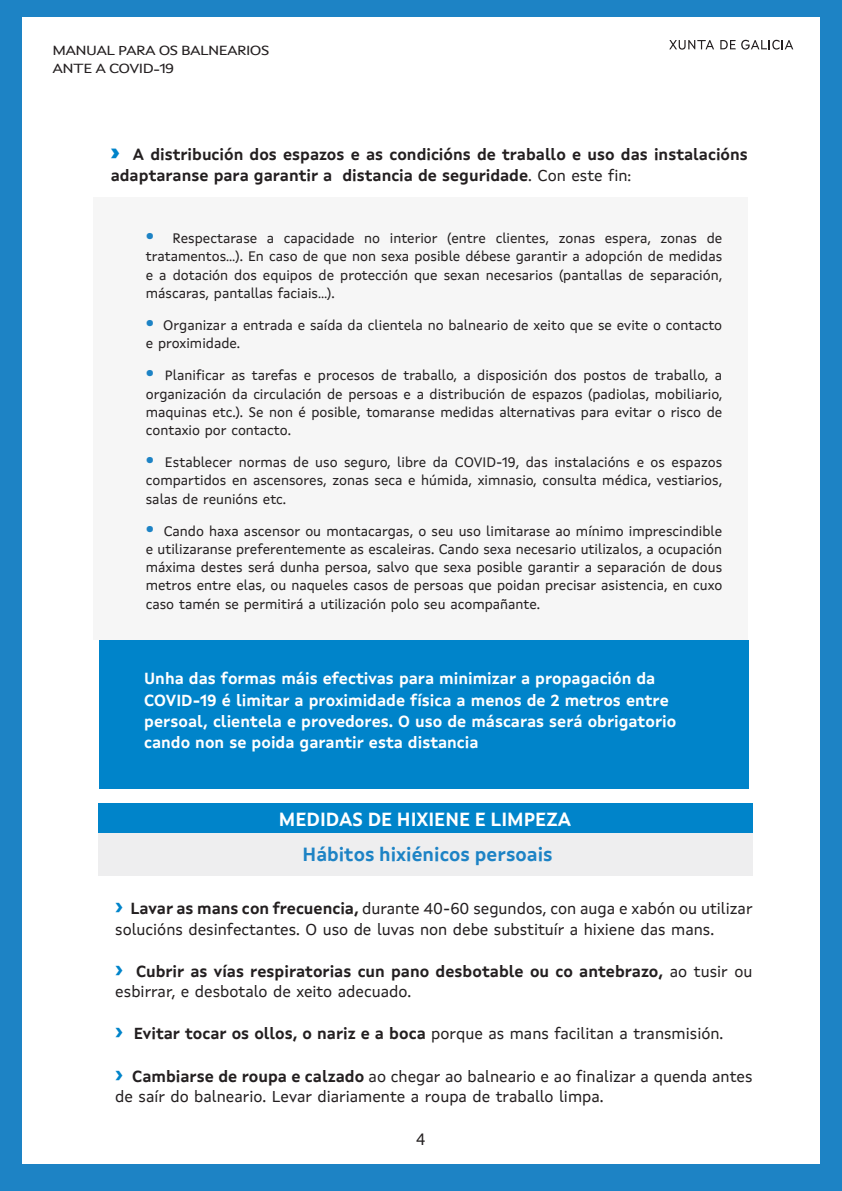
<style>
.page{position:relative;width:842px;height:1191px;background:#fff}
.page>*{position:absolute;margin:0;border:0;box-sizing:border-box;transform-origin:0 0}
.t1{font:700 19px "Xunta Sans";color:#1d83c5}
.t2{font:700 19px "Xunta Sans";color:#fff}
.t3{font:16px/20.2px "Xunta Sans";color:#231f20}
.t4{font:700 16px/20.2px "Xunta Sans";color:#231f20}
.t5{font:700 16px/21.4px "Xunta Sans";color:#fff}
.t6{font:16px "Lucida Grande";color:#231f20}
.t7{font:14px/18.2px "Xunta Sans";color:#231f20;text-align:justify}
.t8{font:13.4px/18px "Xunta Sans";letter-spacing:-.04em;color:#231f20;scale:1.19 1}
.s1{font-family:"Montserrat";font-weight:900;font-size:24px;color:#0084ca}
.s2{font-weight:400}
.s3{font-family:"Montserrat";font-weight:900;font-size:24px;color:#1d83c5}
.s4{font-family:"Montserrat";font-weight:700;font-size:24px;color:#0084ca}
.s5{font-weight:700}
.s6{font-family:"Montserrat";font-size:24px;color:#0084ca}
</style>
<div class="page">
<div style="left:0;top:0;width:841px;height:1191px;background:#1d83c5"></div>
<div style="left:22px;top:17px;width:797px;height:1147px;background:#fff"></div>
<svg style="left:720px;top:40px;width:15px;height:9px"></svg>
<svg style="left:741px;top:40px;width:52px;height:10px"></svg>
<svg style="left:669px;top:40px;width:45px;height:10px"></svg>
<div style="left:98px;top:803px;width:654px;height:30px;background:#0084ca"></div>
<div style="left:99px;top:640px;width:649px;height:148px;background:#0084ca"></div>
<div style="left:98px;top:833px;width:654px;height:42px;background:#eeeeef"></div>
<div style="left:94px;top:197px;width:653px;height:443px;background:#f6f6f6"></div>
<p class="t8" style="left:53px;top:42px;width:183px">MANUAL PARA OS BALNEARIOS<br>ANTE A COVID-19</p>
<p class="t4" style="left:111px;top:146px;width:638px"><span class="s1">›</span> A distribución dos espazos e as condicións de traballo e uso das instalacións adaptaranse para garantir a distancia de seguridade<span class="s2">. Con este fin:</span></p>
<p class="t7" style="left:146px;top:230px;width:578px"><span class="s3">·</span> Respectarase a capacidade no interior (entre clientes, zonas espera, zonas de tratamentos…). En caso de que non sexa posible débese garantir a adopción de medidas e a dotación dos equipos de protección que sexan necesarios (pantallas de separación, máscaras, pantallas faciais…).</p>
<p class="t7" style="left:146px;top:317px;width:578px"><span class="s3">·</span> Organizar a entrada e saída da clientela no balneario de xeito que se evite o contacto e proximidade.</p>
<p class="t7" style="left:146px;top:367px;width:578px"><span class="s3">·</span> Planificar as tarefas e procesos de traballo, a disposición dos postos de traballo, a organización da circulación de persoas e a distribución de espazos (padiolas, mobiliario, maquinas etc.). Se non é posible, tomaranse medidas alternativas para evitar o risco de contaxio por contacto.</p>
<p class="t7" style="left:146px;top:454px;width:578px"><span class="s3">·</span> Establecer normas de uso seguro, libre da COVID-19, das instalacións e os espazos compartidos en ascensores, zonas seca e húmida, ximnasio, consulta médica, vestiarios, salas de reunións etc.</p>
<p class="t7" style="left:146px;top:523px;width:578px"><span class="s3">·</span> Cando haxa ascensor ou montacargas, o seu uso limitarase ao mínimo imprescindible e utilizaranse preferentemente as escaleiras. Cando sexa necesario utilizalos, a ocupación máxima destes será dunha persoa, salvo que sexa posible garantir a separación de dous metros entre elas, ou naqueles casos de persoas que poidan precisar asistencia, en cuxo caso tamén se permitirá a utilización polo seu acompañante.</p>
<p class="t5" style="left:144px;top:669px;width:533px">Unha das formas máis efectivas para minimizar a propagación da COVID-19 é limitar a proximidade física a menos de 2 metros entre persoal, clientela e provedores. O uso de máscaras será obrigatorio cando non se poida garantir esta distancia</p>
<h1 class="t2" style="left:279px;top:811px;width:294px">MEDIDAS DE HIXIENE E LIMPEZA</h1>
<h1 class="t1" style="left:302px;top:847px;width:251px">Hábitos hixiénicos persoais</h1>
<p class="t3" style="left:115px;top:900px;width:638px"><span class="s4">›</span> <span class="s5">Lavar as mans con frecuencia,</span> durante 40-60 segundos, con auga e xabón ou utilizar solucións desinfectantes. O uso de luvas non debe substituír a hixiene das mans.</p>
<p class="t4" style="left:115px;top:962px;width:638px"><span class="s6">›</span> Cubrir as vías respiratorias cun pano desbotable ou co antebrazo, <span class="s2">ao tusir ou esbirrar, e desbotalo de xeito adecuado.</span></p>
<p class="t3" style="left:115px;top:1025px;width:609px"><span class="s4">›</span> <span class="s5">Evitar tocar os ollos, o nariz e a boca</span> porque as mans facilitan a transmisión.</p>
<p class="t3" style="left:115px;top:1067px;width:638px"><span class="s4">›</span> <span class="s5">Cambiarse de roupa e calzado</span> ao chegar ao balneario e ao finalizar a quenda antes de saír do balneario. Levar diariamente a roupa de traballo limpa.</p>
<p class="t6" style="left:416px;top:1132px;width:12px">4</p>
</div>
